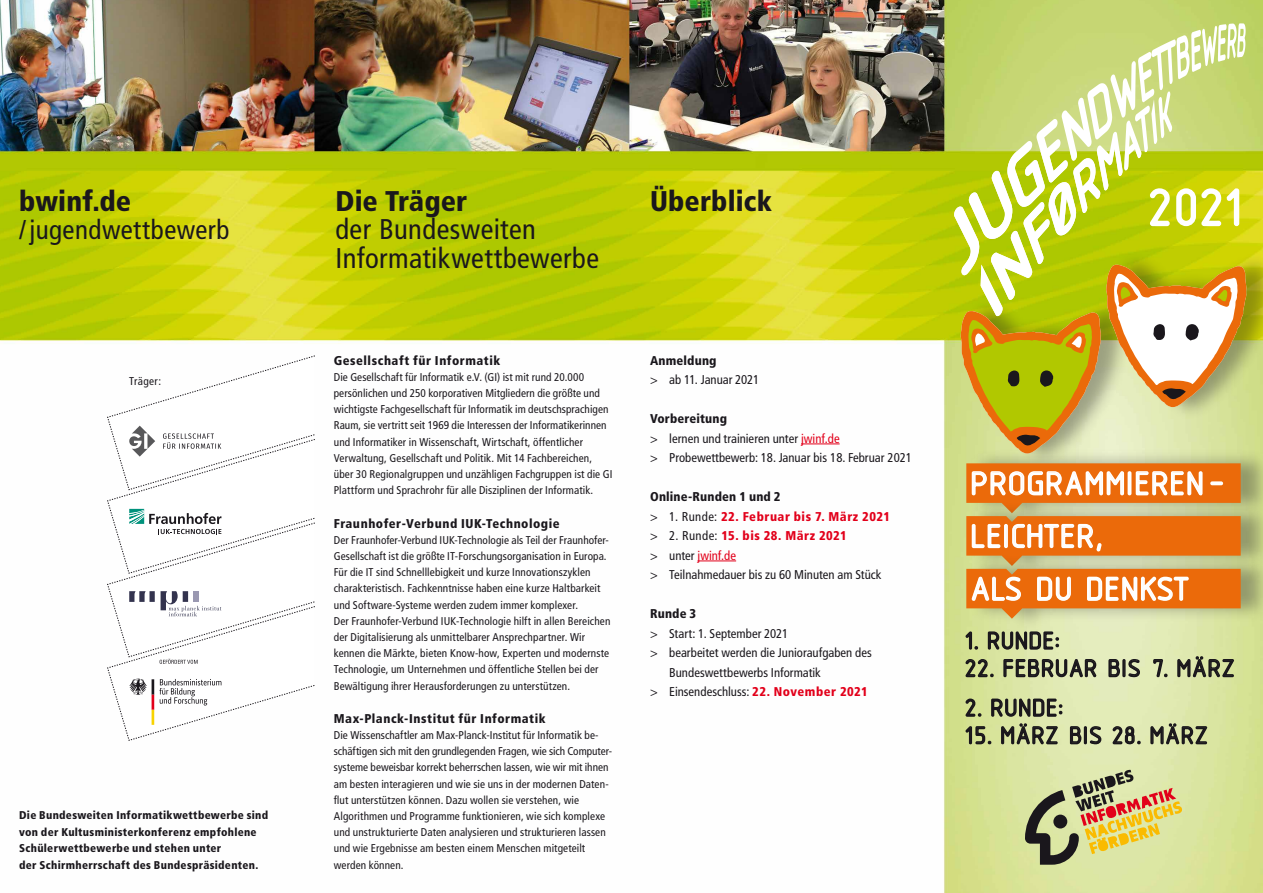
<style>
.page{position:relative;width:1263px;height:893px;background:#fff}
.page>*{position:absolute;margin:0;border:0;box-sizing:border-box;transform-origin:0 0}
.t1{font:54px "Isonorm";color:#fff}
.t2{font:33.9px/52.8px "Isonorm";letter-spacing:.07em;color:#fff}
.t3{font:condensed 28.5px/28.5px "Frutiger LT Pro";letter-spacing:.015em;color:#1a171c}
.t4{font:900 condensed 28.5px "Frutiger LT Pro";letter-spacing:.005em;color:#1a171c}
.t5{font:condensed 27px "Frutiger LT Pro";letter-spacing:.015em;color:#1a171c}
.t6{font:25.2px "Isonorm";letter-spacing:.07em;color:#1a171c}
.t7{font:condensed 12.75px/19.5px "Frutiger LT Pro";color:#1a171c}
.t8{font:900 condensed 12.75px "Frutiger LT Pro";letter-spacing:.04em;color:#1a171c}
.t9{font:900 condensed 12.75px "Frutiger LT Pro";letter-spacing:.015em;color:#1a171c}
.t10{font:condensed 11.25px/16.2px "Frutiger LT Pro";letter-spacing:.005em;color:#1a171c}
.t11{font:900 condensed 11.25px/16.5px "Frutiger LT Pro";letter-spacing:.025em;color:#1a171c}
.s1{font-weight:900}
.s2{color:#e2001a}
.s3{font-weight:900;color:#e2001a}
</style>
<div class="page">
<img style="left:0;top:0;width:1263px;height:893px">
<svg style="left:1025px;top:770px;width:157px;height:95px;background:#c1b87d"></svg>
<hr style="left:801px;top:444px;width:39px;height:1px;background:#e2001a">
<hr style="left:697px;top:561px;width:39px;height:1px;background:#e2001a">
<svg style="left:107px;top:348px;width:208px;height:393px"></svg>
<svg style="left:964px;top:631px;width:15px;height:19px"></svg>
<svg style="left:986px;top:631px;width:74px;height:20px"></svg>
<svg style="left:965px;top:658px;width:29px;height:20px"></svg>
<svg style="left:1003px;top:658px;width:94px;height:20px;background:#8b8f72"></svg>
<svg style="left:1108px;top:658px;width:13px;height:20px"></svg>
<div style="left:1122px;top:659px;width:3px;height:18px;border:1px solid #1a171c"></div>
<svg style="left:1128px;top:658px;width:13px;height:20px"></svg>
<svg style="left:1152px;top:658px;width:16px;height:20px"></svg>
<svg style="left:1176px;top:655px;width:59px;height:23px"></svg>
<svg style="left:964px;top:698px;width:99px;height:47px;background:#a0a779"></svg>
<svg style="left:1069px;top:725px;width:13px;height:21px"></svg>
<div style="left:1084px;top:726px;width:3px;height:18px;border:1px solid #1a171c"></div>
<svg style="left:1089px;top:725px;width:13px;height:20px"></svg>
<svg style="left:1112px;top:725px;width:29px;height:20px"></svg>
<svg style="left:1150px;top:723px;width:58px;height:22px"></svg>
<div style="left:964px;top:251px;width:299px;height:216px;background:#1a171c;opacity:.35"></div>
<svg style="left:960px;top:263px;width:286px;height:190px;background:#cec16a"></svg>
<svg style="left:954px;top:23px;width:291px;height:293px"></svg>
<div style="left:969px;top:449px;width:294px;height:77px;background:#1a171c;opacity:.35"></div>
<div style="left:969px;top:502px;width:294px;height:76px;background:#1a171c;opacity:.35"></div>
<div style="left:969px;top:554px;width:294px;height:77px;background:#1a171c;opacity:.35"></div>
<svg style="left:966px;top:463px;width:275px;height:156px;background:#e4934a"></svg>
<svg style="left:1149px;top:187px;width:91px;height:40px;background:#d7dd45"></svg>
<h3 class="t4" style="left:19px;top:184px;width:114px">bwinf.de</h3>
<h3 class="t5" style="left:19px;top:214px;width:212px">/ jugendwettbewerb</h3>
<p class="t10" style="left:129px;top:373px;width:33px">Träger:</p>
<p class="t11" style="left:19px;top:807px;width:251px">Die Bundesweiten Informatikwettbewerbe sind von der Kultusministerkonferenz empfohlene Schülerwettbewerbe und stehen unter<br>der Schirmherrschaft des Bundespräsidenten.</p>
<h3 class="t4" style="left:335px;top:184px;width:133px">Die Träger</h3>
<h3 class="t3" style="left:335px;top:215px;width:265px">der Bundesweiten<br>Informatikwettbewerbe</h3>
<p class="t8" style="left:334px;top:353px;width:168px">Gesellschaft für Informatik</p>
<p class="t10" style="left:334px;top:369px;width:280px">Die Gesellschaft für Informatik e.V. (GI) ist mit rund 20.000 persönlichen und 250 korporativen Mitgliedern die größte und wichtigste Fachgesellschaft für Informatik im deutschsprachigen Raum, sie vertritt seit 1969 die Interessen der Informatikerinnen und Informatiker in Wissenschaft, Wirtschaft, öffentlicher Verwaltung, Gesellschaft und Politik. Mit 14 Fachbereichen, über 30 Regionalgruppen und unzähligen Fachgruppen ist die GI Plattform und Sprachrohr für alle Disziplinen der Informatik.</p>
<p class="t8" style="left:334px;top:515px;width:227px">Fraunhofer-Verbund IUK-Technologie</p>
<p class="t10" style="left:334px;top:532px;width:278px">Der Fraunhofer-Verbund IUK-Technologie als Teil der Fraunhofer-Gesellschaft ist die größte IT-Forschungsorganisation in Europa.<br>Für die IT sind Schnelllebigkeit und kurze Innovationszyklen charakteristisch. Fachkenntnisse haben eine kurze Haltbarkeit und Software-Systeme werden zudem immer komplexer.<br>Der Fraunhofer-Verbund IUK-Technologie hilft in allen Bereichen der Digitalisierung als unmittelbarer Ansprechpartner. Wir kennen die Märkte, bieten Know-how, Experten und modernste Technologie, um Unternehmen und öffentliche Stellen bei der Bewältigung ihrer Herausforderungen zu unterstützen.</p>
<p class="t8" style="left:334px;top:711px;width:213px">Max-Planck-Institut für Informatik</p>
<p class="t10" style="left:334px;top:727px;width:280px">Die Wissenschaftler am Max-Planck-Institut für Informatik be&shy;schäftigen sich mit den grundlegenden Fragen, wie sich Computer&shy;systeme beweisbar korrekt beherrschen lassen, wie wir mit ihnen am besten interagieren und wie sie uns in der modernen Daten&shy;flut unterstützen können. Dazu wollen sie verstehen, wie Algorithmen und Programme funktionieren, wie sich komplexe und unstrukturierte Daten analysieren und strukturieren lassen und wie Ergebnisse am besten einem Menschen mitgeteilt werden können.</p>
<h3 class="t4" style="left:650px;top:184px;width:123px">Überblick</h3>
<p class="t9" style="left:650px;top:353px;width:68px">Anmeldung</p>
<p class="t7" style="left:650px;top:370px;width:111px">&gt; ab 11. Januar 2021</p>
<p class="t7" style="left:650px;top:409px;width:263px"><span class="s1">Vorbereitung<br></span>&gt; lernen und trainieren unter <span class="s2">jwinf.de<br></span>&gt; Probewettbewerb: 18. Januar bis 18. Februar 2021</p>
<p class="t7" style="left:650px;top:487px;width:241px"><span class="s1">Online-Runden 1 und 2<br></span>&gt; 1. Runde: <span class="s3">22. Februar bis 7. März 2021 </span>&gt; 2. Runde: <span class="s3">15. bis 28. März 2021<br></span>&gt; unter <span class="s2">jwinf.de<br></span>&gt; Teilnahmedauer bis zu 60 Minuten am Stück</p>
<p class="t8" style="left:650px;top:606px;width:48px">Runde 3</p>
<p class="t7" style="left:650px;top:623px;width:140px">&gt; Start: 1. September 2021</p>
<p class="t7" style="left:650px;top:643px;width:223px">&gt; bearbeitet werden die Junioraufgaben des</p>
<p class="t7" style="left:669px;top:662px;width:153px">Bundeswettbewerbs Informatik</p>
<p class="t7" style="left:650px;top:682px;width:219px">&gt; Einsendeschluss: <span class="s3">22. November 2021</span></p>
<h1 class="t1" style="left:1151px;top:179px;width:94px">2021</h1>
<h2 class="t2" style="left:972px;top:457px;width:254px">PROGRAMMIEREN –<br>LEICHTER,<br>ALS DU DENKST</h2>
<h3 class="t6" style="left:966px;top:627px;width:95px">1. RUNDE:</h3>
<h3 class="t6" style="left:966px;top:655px;width:270px">22. FEBRUAR BIS 7. MÄRZ</h3>
<h3 class="t6" style="left:966px;top:694px;width:99px">2. RUNDE:</h3>
<h3 class="t6" style="left:966px;top:722px;width:244px">15. MÄRZ BIS 28. MÄRZ</h3>
</div>
